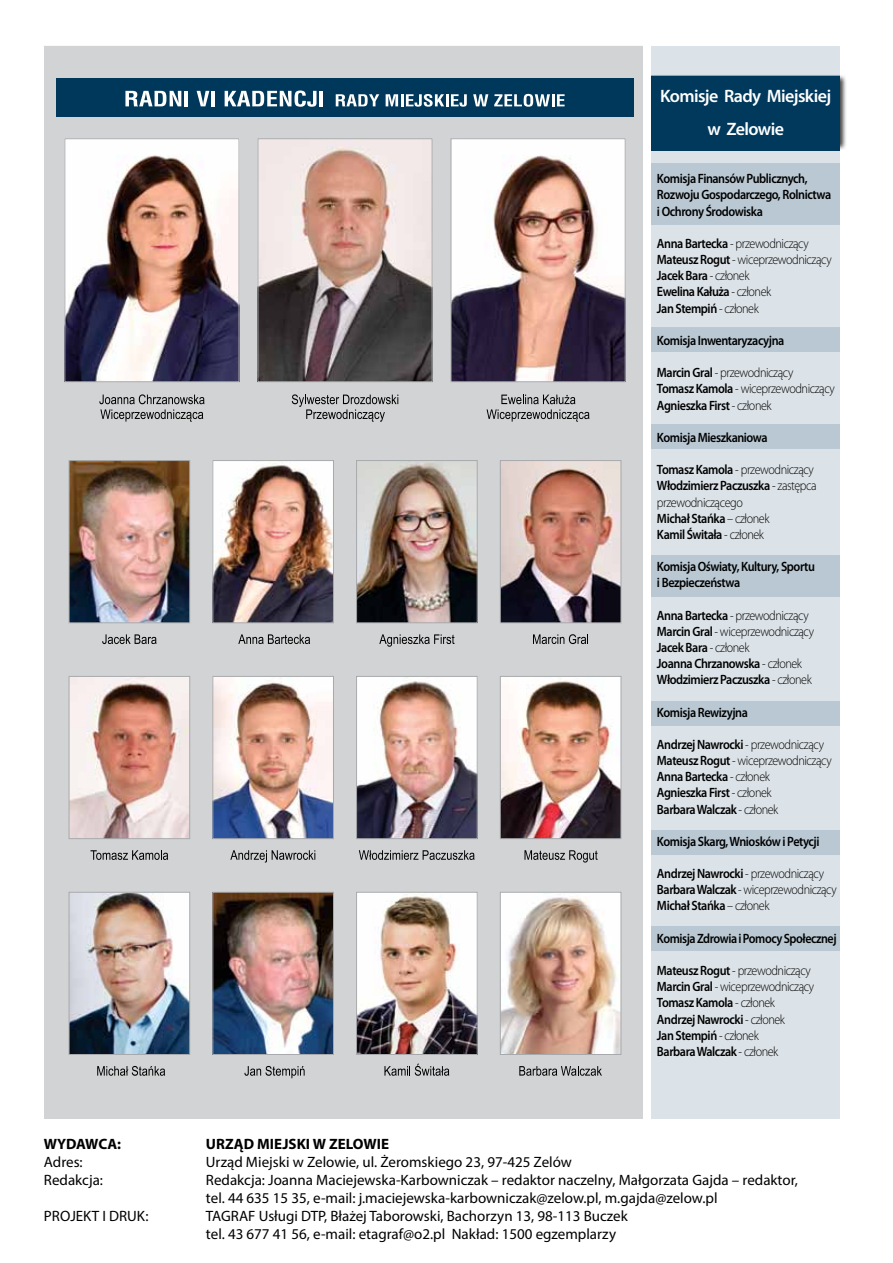
<style>
.page{position:relative;width:893px;height:1263px;background:#fff}
.page>*{position:absolute;margin:0;border:0;box-sizing:border-box;transform-origin:0 0}
.t1{font:600 18px/32.2px "Myriad Pro";letter-spacing:-.035em;color:#fff;text-align:center}
.t2{font:15px/18px "Myriad Pro";color:#000}
.t3{font:700 15px "Myriad Pro";color:#000}
.t4{font:600 13.5px/16.2px "Myriad Pro";letter-spacing:-.035em;color:#000;scale:.9 1}
.t5{font:300 13.5px/16.2px "Myriad Pro";letter-spacing:-.035em;color:#000;scale:.9 1}
.t6{font:600 13.5px "Myriad Pro";letter-spacing:-.035em;color:#000;scale:.89 1}
.s1{font-weight:600}
.s2{font-weight:300}
</style>
<div class="page">
<div style="left:44px;top:46px;width:598px;height:1072px;background:#d1d3d4"></div>
<div style="left:56px;top:78px;width:578px;height:38px;background:#00385c"></div>
<img style="left:67px;top:141px;width:170px;height:239px">
<div style="left:65px;top:139px;width:174px;height:243px;border:1px solid #a7a9ac"></div>
<img style="left:260px;top:141px;width:170px;height:239px">
<div style="left:258px;top:139px;width:174px;height:243px;border:1px solid #a7a9ac"></div>
<img style="left:453px;top:141px;width:170px;height:239px">
<div style="left:451px;top:139px;width:174px;height:243px;border:1px solid #a7a9ac"></div>
<svg style="left:99px;top:394px;width:106px;height:28px"></svg>
<svg style="left:292px;top:394px;width:106px;height:28px"></svg>
<svg style="left:487px;top:395px;width:102px;height:27px"></svg>
<svg style="left:125px;top:91px;width:56px;height:15px"></svg>
<hr style="left:185px;top:91px;width:3px;height:15px;background:#fff">
<svg style="left:197px;top:91px;width:12px;height:15px"></svg>
<hr style="left:212px;top:91px;width:3px;height:15px;background:#fff">
<svg style="left:225px;top:90px;width:91px;height:17px"></svg>
<hr style="left:320px;top:91px;width:3px;height:15px;background:#fff">
<svg style="left:336px;top:94px;width:43px;height:12px"></svg>
<svg style="left:386px;top:94px;width:81px;height:13px"></svg>
<svg style="left:473px;top:94px;width:15px;height:12px"></svg>
<svg style="left:494px;top:94px;width:71px;height:13px"></svg>
<img style="left:71px;top:462px;width:117px;height:159px">
<div style="left:69px;top:460px;width:121px;height:163px;border:1px solid #a7a9ac"></div>
<img style="left:214px;top:462px;width:118px;height:159px">
<div style="left:212px;top:460px;width:122px;height:163px;border:1px solid #a7a9ac"></div>
<img style="left:358px;top:462px;width:118px;height:159px">
<div style="left:356px;top:460px;width:122px;height:163px;border:1px solid #a7a9ac"></div>
<img style="left:502px;top:462px;width:117px;height:159px">
<div style="left:500px;top:460px;width:121px;height:163px;border:1px solid #a7a9ac"></div>
<svg style="left:102px;top:634px;width:55px;height:10px"></svg>
<svg style="left:238px;top:634px;width:72px;height:10px"></svg>
<svg style="left:379px;top:634px;width:76px;height:13px"></svg>
<svg style="left:533px;top:634px;width:55px;height:10px"></svg>
<img style="left:71px;top:678px;width:117px;height:159px">
<div style="left:69px;top:676px;width:121px;height:163px;border:1px solid #a7a9ac"></div>
<svg style="left:91px;top:850px;width:77px;height:10px"></svg>
<img style="left:214px;top:678px;width:118px;height:159px">
<div style="left:212px;top:676px;width:122px;height:163px;border:1px solid #a7a9ac"></div>
<svg style="left:230px;top:850px;width:85px;height:12px"></svg>
<img style="left:358px;top:678px;width:118px;height:159px">
<div style="left:356px;top:676px;width:122px;height:163px;border:1px solid #a7a9ac"></div>
<svg style="left:359px;top:850px;width:116px;height:10px"></svg>
<img style="left:502px;top:678px;width:117px;height:159px">
<div style="left:500px;top:676px;width:121px;height:163px;border:1px solid #a7a9ac"></div>
<svg style="left:524px;top:850px;width:74px;height:12px"></svg>
<img style="left:502px;top:894px;width:117px;height:159px">
<div style="left:500px;top:892px;width:121px;height:163px;border:1px solid #a7a9ac"></div>
<img style="left:71px;top:894px;width:117px;height:159px">
<div style="left:69px;top:892px;width:121px;height:163px;border:1px solid #a7a9ac"></div>
<svg style="left:97px;top:1066px;width:68px;height:10px"></svg>
<img style="left:214px;top:894px;width:118px;height:159px">
<div style="left:212px;top:892px;width:122px;height:163px;border:1px solid #a7a9ac"></div>
<svg style="left:244px;top:1066px;width:61px;height:12px"></svg>
<svg style="left:519px;top:1066px;width:83px;height:10px"></svg>
<img style="left:358px;top:894px;width:118px;height:159px">
<div style="left:356px;top:892px;width:122px;height:163px;border:1px solid #a7a9ac"></div>
<svg style="left:384px;top:1064px;width:65px;height:12px"></svg>
<div style="left:652px;top:46px;width:188px;height:1072px;background:#dce3e8"></div>
<div style="left:650px;top:74px;width:198px;height:76px;background:#000;opacity:.75"></div>
<div style="left:652px;top:163px;width:188px;height:62px;background:#b9c8d2"></div>
<div style="left:652px;top:327px;width:188px;height:25px;background:#b9c8d2"></div>
<div style="left:652px;top:425px;width:188px;height:24px;background:#b9c8d2"></div>
<div style="left:652px;top:555px;width:188px;height:41px;background:#b9c8d2"></div>
<div style="left:652px;top:701px;width:188px;height:24px;background:#b9c8d2"></div>
<div style="left:652px;top:830px;width:188px;height:25px;background:#b9c8d2"></div>
<div style="left:652px;top:926px;width:188px;height:25px;background:#b9c8d2"></div>
<div style="left:652px;top:76px;width:188px;height:74px;background:#00395c"></div>
<h1 class="t1" style="left:660px;top:80px;width:172px">Komisje Rady Miejskiej w Zelowie</h1>
<p class="t4" style="left:657px;top:170px;width:195px">Komisja Finansów Publicznych,<br>Rozwoju Gospodarczego, Rolnictwa i Ochrony Środowiska</p>
<p class="t5" style="left:657px;top:236px;width:196px"><span class="s1">Anna Bartecka</span> - przewodniczący<br><span class="s1">Mateusz Rogut</span> - wiceprzewodniczący<br><span class="s1">Jacek Bara</span> - członek<br><span class="s1">Ewelina Kałuża</span> - członek<br><span class="s1">Jan Stempiń</span> - członek</p>
<p class="t4" style="left:657px;top:332px;width:143px">Komisja Inwentaryzacyjna</p>
<p class="t5" style="left:657px;top:365px;width:199px"><span class="s1">Marcin Gral</span> - przewodniczący<br><span class="s1">Tomasz Kamola</span> - wiceprzewodniczący<br><span class="s1">Agnieszka First</span> - członek</p>
<p class="t4" style="left:657px;top:429px;width:125px">Komisja Mieszkaniowa</p>
<p class="t4" style="left:657px;top:461px;width:179px">Tomasz Kamola <span class="s2">- przewodniczący<br></span>Włodzimierz Paczuszka <span class="s2">- zastępca przewodniczącego<br></span>Michał Stańka <span class="s2">– członek<br></span>Kamil Świtała <span class="s2">- członek</span></p>
<p class="t4" style="left:657px;top:558px;width:177px">Komisja Oświaty, Kultury, Sportu i Bezpieczeństwa</p>
<p class="t4" style="left:657px;top:607px;width:176px">Anna Bartecka <span class="s2">- przewodniczący<br></span>Marcin Gral <span class="s2">- wiceprzewodniczący<br></span>Jacek Bara <span class="s2">- członek<br></span>Joanna Chrzanowska <span class="s2">- członek<br></span>Włodzimierz Paczuszka <span class="s2">- członek</span></p>
<p class="t4" style="left:657px;top:704px;width:103px">Komisja Rewizyjna</p>
<p class="t4" style="left:657px;top:736px;width:196px">Andrzej Nawrocki <span class="s2">- przewodniczący<br></span>Mateusz Rogut <span class="s2">- wiceprzewodniczący<br></span>Anna Bartecka <span class="s2">- członek<br></span>Agnieszka First <span class="s2">- członek<br></span>Barbara Walczak <span class="s2">- członek</span></p>
<p class="t4" style="left:657px;top:833px;width:182px">Komisja Skarg, Wniosków i Petycji</p>
<p class="t5" style="left:657px;top:866px;width:201px"><span class="s1">Andrzej Nawrocki</span> - przewodniczący<br><span class="s1">Barbara Walczak</span> - wiceprzewodniczący<br><span class="s1">Michał Stańka</span> – członek</p>
<p class="t6" style="left:657px;top:930px;width:203px">Komisja Zdrowia i Pomocy Społecznej</p>
<p class="t4" style="left:657px;top:962px;width:176px">Mateusz Rogut <span class="s2">- przewodniczący<br></span>Marcin Gral <span class="s2">- wiceprzewodniczący<br></span>Tomasz Kamola <span class="s2">- członek<br></span>Andrzej Nawrocki <span class="s2">- członek<br></span>Jan Stempiń <span class="s2">- członek<br></span>Barbara Walczak <span class="s2">- członek</span></p>
<p class="t3" style="left:44px;top:1134px;width:79px">WYDAWCA:</p>
<p class="t3" style="left:206px;top:1134px;width:185px">URZĄD MIEJSKI W ZELOWIE</p>
<p class="t2" style="left:44px;top:1152px;width:40px">Adres:</p>
<p class="t2" style="left:206px;top:1152px;width:367px">Urząd Miejski w Zelowie, ul. Żeromskiego 23, 97-425 Zelów</p>
<p class="t2" style="left:44px;top:1170px;width:61px">Redakcja:</p>
<p class="t2" style="left:206px;top:1170px;width:593px">Redakcja: Joanna Maciejewska-Karbowniczak – redaktor naczelny, Małgorzata Gajda – redaktor, tel. 44 635 15 35, e-mail: j.maciejewska-karbowniczak@zelow.pl, m.gajda@zelow.pl</p>
<p class="t2" style="left:44px;top:1206px;width:106px">PROJEKT I DRUK:</p>
<p class="t2" style="left:206px;top:1206px;width:423px">TAGRAF Usługi DTP, Błażej Taborowski, Bachorzyn 13, 98-113 Buczek tel. 43 677 41 56, e-mail: etagraf@o2.pl Nakład: 1500 egzemplarzy</p>
</div>
